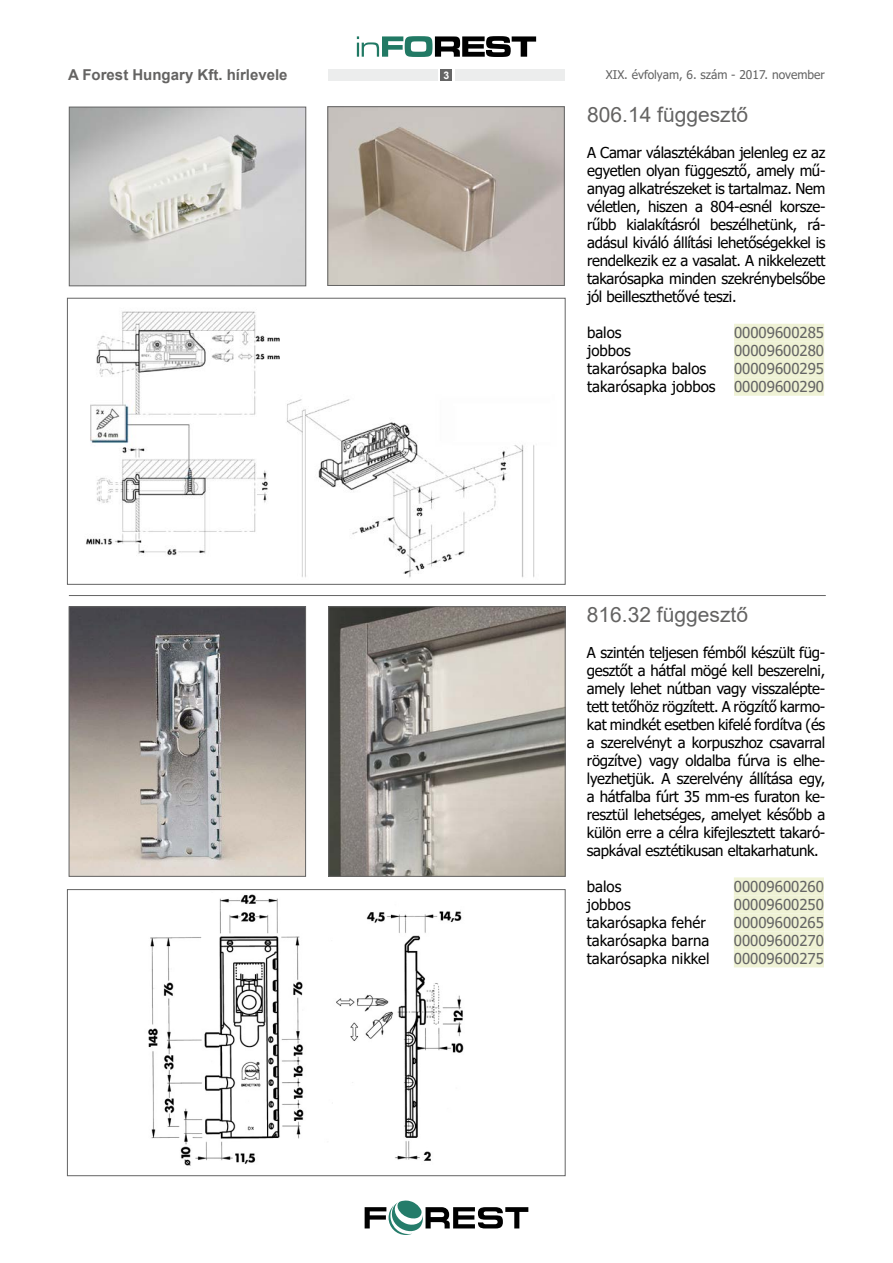
<style>
.page{position:relative;width:893px;height:1263px;background:#fff}
.page>*{position:absolute;margin:0;border:0;box-sizing:border-box;transform-origin:0 0}
.Termék_név{font:21px "Arial";color:#646362}
.Cikk_szöveg_fekete{font:15px/18px "Tahoma";color:#000;text-align:justify}
.Cikk_szöveg_fekete-2{font:15px "Tahoma";color:#646464}
.t1{font:700 15px "Arial";color:#646362}
.t2{font:12px "Tahoma";color:#646464}
.t3{font:700 10.5px "Arial";color:#fff}
.s1{color:#646464}
</style>
<div class="page">
<svg style="left:357px;top:36px;width:179px;height:21px"></svg>
<svg style="left:365px;top:1200px;width:163px;height:35px"></svg>
<div style="left:441px;top:69px;width:11px;height:12px;background:#646464"></div>
<div style="left:328px;top:69px;width:110px;height:12px;background:#eceded"></div>
<div style="left:455px;top:69px;width:110px;height:12px;background:#eceded"></div>
<div style="left:734px;top:324px;width:90px;height:18px;background:#eff2d5"></div>
<div style="left:734px;top:342px;width:90px;height:18px;background:#eff2d5"></div>
<div style="left:734px;top:360px;width:90px;height:18px;background:#eff2d5"></div>
<div style="left:734px;top:378px;width:90px;height:18px;background:#eff2d5"></div>
<div style="left:734px;top:877px;width:90px;height:18px;background:#eff2d5"></div>
<div style="left:734px;top:895px;width:90px;height:18px;background:#eff2d5"></div>
<div style="left:734px;top:913px;width:90px;height:18px;background:#eff2d5"></div>
<div style="left:734px;top:931px;width:90px;height:18px;background:#eff2d5"></div>
<div style="left:734px;top:949px;width:90px;height:18px;background:#eff2d5"></div>
<img style="left:71px;top:109px;width:233px;height:175px">
<div style="left:69px;top:107px;width:237px;height:179px;border:1px solid #646464"></div>
<img style="left:71px;top:608px;width:233px;height:267px">
<div style="left:69px;top:606px;width:237px;height:271px;border:1px solid #646464"></div>
<img style="left:330px;top:608px;width:234px;height:267px">
<div style="left:328px;top:606px;width:238px;height:271px;border:1px solid #646464"></div>
<img style="left:329px;top:108px;width:234px;height:176px">
<div style="left:327px;top:106px;width:238px;height:180px;border:1px solid #646464"></div>
<img style="left:86px;top:311px;width:449px;height:267px">
<div style="left:67px;top:298px;width:499px;height:287px;border:1px solid #646464"></div>
<img style="left:148px;top:894px;width:316px;height:272px">
<div style="left:67px;top:889px;width:499px;height:287px;border:1px solid #646464"></div>
<hr style="left:69px;top:595px;width:757px;height:1px;background:#646464">
<p class="t1" style="left:68px;top:65px;width:221px">A Forest Hungary Kft. hírlevele</p>
<p class="t3" style="left:444px;top:68px;width:7px">3</p>
<p class="t2" style="left:606px;top:66px;width:220px">XIX. évfolyam, 6. szám - 2017. november</p>
<p class="Termék_név" style="left:587px;top:100px;width:163px">806.14 f<span class="s1">ügge</span>sztő</p>
<p class="Cikk_szöveg_fekete" style="left:587px;top:144px;width:240px">A Camar választékában jelenleg ez az egyetlen olyan függesztő, amely mű&shy;anyag alkatrészeket is tartalmaz. Nem véletlen, hiszen a 804-esnél korsze&shy;rűbb kialakításról beszélhetünk, rá&shy;adásul kiváló állítási lehetőségekkel is rendelkezik ez a vasalat. A nikkelezett takarósapka minden szekrénybelsőbe jól beilleszthetővé teszi.</p>
<p class="Cikk_szöveg_fekete" style="left:587px;top:324px;width:36px">balos</p>
<p class="Cikk_szöveg_fekete-2" style="left:734px;top:322px;width:92px">00009600285</p>
<p class="Cikk_szöveg_fekete" style="left:587px;top:342px;width:45px">jobbos</p>
<p class="Cikk_szöveg_fekete-2" style="left:734px;top:340px;width:92px">00009600280</p>
<p class="Cikk_szöveg_fekete" style="left:587px;top:360px;width:121px">takarósapka balos</p>
<p class="Cikk_szöveg_fekete-2" style="left:734px;top:358px;width:92px">00009600295</p>
<p class="Cikk_szöveg_fekete" style="left:587px;top:378px;width:239px">takarósapka jobbos <span class="s1">00009600290</span></p>
<p class="Termék_név" style="left:587px;top:600px;width:163px">816.32 f<span class="s1">ügge</span>sztő</p>
<p class="Cikk_szöveg_fekete" style="left:587px;top:644px;width:240px">A szintén teljesen fémből készült füg&shy;gesztőt a hátfal mögé kell beszerelni, amely lehet nútban vagy visszalépte&shy;tett tetőhöz rögzített. A rögzítő karmo&shy;kat mindkét esetben kifelé fordítva (és a szerelvényt a korpuszhoz csavarral rögzítve) vagy oldalba fúrva is elhe&shy;lyezhetjük. A szerelvény állítása egy, a hátfalba fúrt 35 mm-es furaton ke&shy;resztül lehetséges, amelyet később a külön erre a célra kifejlesztett takaró&shy;sapkával esztétikusan eltakarhatunk.</p>
<p class="Cikk_szöveg_fekete" style="left:587px;top:878px;width:36px">balos</p>
<p class="Cikk_szöveg_fekete-2" style="left:734px;top:876px;width:92px">00009600260</p>
<p class="Cikk_szöveg_fekete" style="left:587px;top:896px;width:45px">jobbos</p>
<p class="Cikk_szöveg_fekete-2" style="left:734px;top:894px;width:92px">00009600250</p>
<p class="Cikk_szöveg_fekete" style="left:587px;top:914px;width:120px">takarósapka fehér</p>
<p class="Cikk_szöveg_fekete-2" style="left:734px;top:912px;width:92px">00009600265</p>
<p class="Cikk_szöveg_fekete" style="left:587px;top:932px;width:124px">takarósapka barna</p>
<p class="Cikk_szöveg_fekete-2" style="left:734px;top:930px;width:92px">00009600270</p>
<p class="Cikk_szöveg_fekete" style="left:587px;top:950px;width:124px">takarósapka nikkel</p>
<p class="Cikk_szöveg_fekete-2" style="left:734px;top:948px;width:92px">00009600275</p>
</div>
